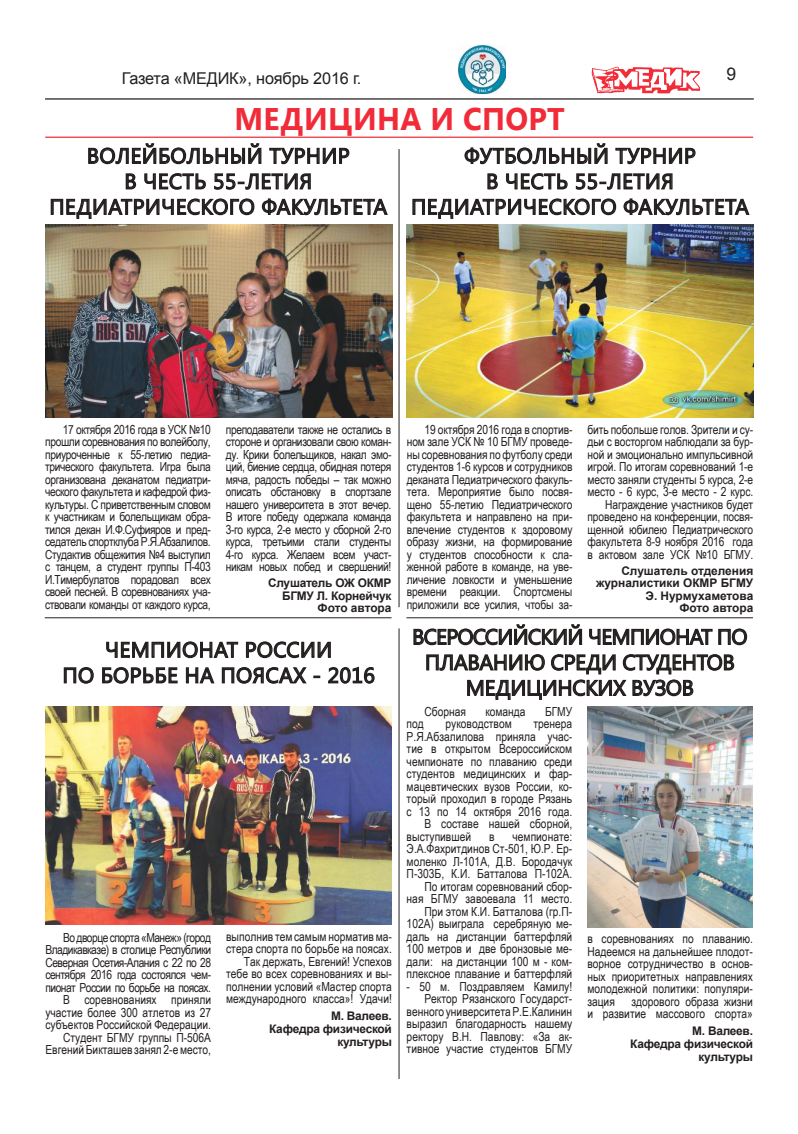
<style>
.page{position:relative;width:798px;height:1134px;background:#fff}
.page>*{position:absolute;margin:0;border:0;box-sizing:border-box;transform-origin:0 0}
.t1{font:700 31.25px "Segoe UI";letter-spacing:.01em;color:#f12c38;scale:.96 1}
.t2{font:21.25px/25.5px "Segoe UI";letter-spacing:.02em;color:#241f1f;text-align:center}
.t3{font:21.25px/25.5px "Segoe UI";letter-spacing:-.01em;color:#241f1f;text-align:center}
.t4{font:17.5px "Arial";color:#241f1f}
.t5{font:16.25px "Arial";letter-spacing:-.01em;color:#241f1f}
.t6{font:12.5px/12.5px "Arial Narrow";color:#241f1f;text-align:right}
.t7{font:12.5px/12.5px "Arial Narrow";letter-spacing:-.04em;color:#241f1f;text-align:right}
.t8{font:700 11.88px/13.1px "Arial";letter-spacing:-.02em;color:#241f1f;text-align:right}
.t9{font:700 11.88px/12.5px "Arial";color:#241f1f;text-align:right}
</style>
<div class="page">
<hr style="left:45px;top:137px;width:707px;height:1px;background:#f12c38">
<svg style="left:591px;top:66px;width:108px;height:28px"></svg>
<hr style="left:45px;top:98px;width:708px;height:2px;background:#241f1f">
<img style="left:458px;top:46px;width:47px;height:47px">
<svg style="left:63px;top:667px;width:31px;height:17px"></svg>
<svg style="left:102px;top:641px;width:273px;height:43px"></svg>
<hr style="left:398px;top:628px;width:1px;height:451px;background:#241f1f">
<svg style="left:412px;top:618px;width:335px;height:82px"></svg>
<hr style="left:45px;top:617px;width:346px;height:1px;background:#241f1f">
<hr style="left:406px;top:617px;width:346px;height:1px;background:#241f1f">
<svg style="left:412px;top:143px;width:338px;height:76px"></svg>
<hr style="left:398px;top:149px;width:1px;height:458px;background:#241f1f">
<svg style="left:50px;top:143px;width:338px;height:76px"></svg>
<img style="left:406px;top:225px;width:347px;height:192px">
<img style="left:45px;top:225px;width:347px;height:192px">
<img style="left:46px;top:706px;width:346px;height:219px">
<img style="left:587px;top:706px;width:165px;height:221px">
<h3 class="t5" style="left:122px;top:67px;width:241px">Газета «МЕДИК», ноябрь 2016 г.</h3>
<h3 class="t4" style="left:726px;top:62px;width:11px">9</h3>
<h1 class="t1" style="left:234px;top:97px;width:345px">МЕДИЦИНА И СПОРТ</h1>
<h2 class="t2" style="left:49px;top:142px;width:339px">ВОЛЕЙБОЛЬНЫЙ ТУРНИР<br>В ЧЕСТЬ 55-ЛЕТИЯ<br>ПЕДИАТРИЧЕСКОГО ФАКУЛЬТЕТА</h2>
<h2 class="t2" style="left:411px;top:142px;width:339px">ФУТБОЛЬНЫЙ ТУРНИР<br>В ЧЕСТЬ 55-ЛЕТИЯ<br>ПЕДИАТРИЧЕСКОГО ФАКУЛЬТЕТА</h2>
<p class="t6" style="left:45px;top:422px;width:167px;text-align:justify;text-indent:18px">17 октября 2016 года в УСК №10 прошли соревнования по волейболу, приуроченные к 55-летию педиа&shy;трического факультета. Игра была организована деканатом педиатри&shy;ческого факультета и кафедрой физ&shy;культуры. С приветственным словом к участникам и болельщикам обра&shy;тился декан И.Ф.Суфияров и пред&shy;седатель спортклуба Р.Я.Абзалилов.<br>Студактив общежития №4 выступил с танцем, а студент группы П-403<br>И.Тимербулатов порадовал всех своей песней. В соревнованиях уча&shy;ствовали команды от каждого курса,</p>
<p class="t6" style="left:226px;top:422px;width:167px;text-align:justify">преподаватели также не остались в стороне и организовали свою коман&shy;ду. Крики болельщиков, накал эмо&shy;ций, биение сердца, обидная потеря мяча, радость победы – так можно описать обстановку в спортзале нашего университета в этот вечер.<br>В итоге победу одержала команда 3-го курса, 2-е место у сборной 2-го курса, третьими стали студенты 4-го курса. Желаем всем участ&shy;никам новых побед и свершений!</p>
<p class="t8" style="left:268px;top:577px;width:125px;line-height:12.5px">Слушатель ОЖ ОКМР<br>БГМУ Л. Корнейчук<br>Фото автора</p>
<h2 class="t2" style="left:62px;top:636px;width:314px">ЧЕМПИОНАТ РОССИИ<br>ПО БОРЬБЕ НА ПОЯСАХ - 2016</h2>
<p class="t7" style="left:45px;top:931px;width:167px">Во дворце спорта «Манеж» (город<br>Владикавказе) в столице Республики<br>Северная Осетия-Алания с 22 по 28 сентября 2016 года состоялся чем&shy;пионат России по борьбе на поясах.<br>В соревнованиях приняли участие более 300 атлетов из 27 субъектов Российской Федерации.<br>Студент БГМУ группы П-506А<br>Евгений Бикташев занял 2-е место,</p>
<p class="t6" style="left:226px;top:930px;width:167px">выполнив тем самым норматив ма&shy;стера спорта по борьбе на поясах.<br>Так держать, Евгений! Успехов тебе во всех соревнованиях и вы&shy;полнении условий «Мастер спорта международного класса»! Удачи!</p>
<p class="t8" style="left:269px;top:1010px;width:124px">М. Валеев.<br>Кафедра физической культуры</p>
<p class="t6" style="left:406px;top:422px;width:167px;text-align:justify;text-indent:18px">19 октября 2016 года в спортив&shy;ном зале УСК № 10 БГМУ проведе&shy;ны соревнования по футболу среди студентов 1-6 курсов и сотрудников деканата Педиатрического факуль&shy;тета. Мероприятие было посвя&shy;щено 55-летию Педиатрического факультета и направлено на при&shy;влечение студентов к здоровому образу жизни, на формирование у студентов способности к сла&shy;женной работе в команде, на уве&shy;личение ловкости и уменьшение времени реакции. Спортсмены приложили все усилия, чтобы за-</p>
<p class="t6" style="left:587px;top:422px;width:167px">бить побольше голов. Зрители и су&shy;дьи с восторгом наблюдали за бур&shy;ной и эмоционально импульсивной игрой. По итогам соревнований 1-е место заняли студенты 5 курса, 2-е место - 6 курс, 3-е место - 2 курс.<br>Награждение участников будет проведено на конференции, посвя&shy;щенной юбилею Педиатрического факультета 8-9 ноября 2016 года в актовом зале УСК №10 БГМУ.</p>
<p class="t9" style="left:595px;top:565px;width:159px">Слушатель отделения журналистики ОКМР БГМУ<br>Э. Нурмухаметова<br>Фото автора</p>
<h2 class="t3" style="left:412px;top:623px;width:337px">ВСЕРОССИЙСКИЙ ЧЕМПИОНАТ ПО<br>ПЛАВАНИЮ СРЕДИ СТУДЕНТОВ<br>МЕДИЦИНСКИХ ВУЗОВ</h2>
<p class="t6" style="left:424px;top:704px;width:43px">Сборная</p>
<p class="t6" style="left:485px;top:704px;width:42px">команда</p>
<p class="t6" style="left:545px;top:704px;width:29px">БГМУ</p>
<p class="t6" style="left:406px;top:717px;width:19px">под</p>
<p class="t6" style="left:445px;top:717px;width:68px">руководством</p>
<p class="t6" style="left:533px;top:717px;width:40px">тренера</p>
<p class="t6" style="left:406px;top:729px;width:167px">Р.Я.Абзалилова приняла учас-</p>
<p class="t6" style="left:406px;top:742px;width:167px">тие в открытом Всероссийском</p>
<p class="t6" style="left:406px;top:754px;width:167px">чемпионате по плаванию среди</p>
<p class="t6" style="left:406px;top:767px;width:167px">студентов медицинских и фар-</p>
<p class="t6" style="left:406px;top:779px;width:167px">мацевтических вузов России, ко-</p>
<p class="t6" style="left:406px;top:792px;width:167px">торый проходил в городе Рязань</p>
<p class="t6" style="left:406px;top:804px;width:167px">с 13 по 14 октября 2016 года.</p>
<p class="t6" style="left:424px;top:817px;width:149px">В составе нашей сборной,</p>
<p class="t6" style="left:406px;top:829px;width:66px">выступившей</p>
<p class="t6" style="left:489px;top:829px;width:7px">в</p>
<p class="t6" style="left:406px;top:829px;width:167px">чемпионате:<br>Э.А.Фахритдинов Ст-501, Ю.Р. Ер&shy;моленко Л-101А, Д.В. Бородачук<br>П-303Б, К.И. Батталова П-102А.<br>По итогам соревнований сбор&shy;ная БГМУ завоевала 11 место.<br>При этом К.И. Батталова (гр.П-<br>102А) выиграла серебряную ме&shy;даль на дистанции баттерфляй<br>100 метров и две бронзовые ме&shy;дали: на дистанции 100 м - ком&shy;плексное плавание и баттерфляй</p>
<p class="t6" style="left:406px;top:979px;width:167px">- 50 м. Поздравляем Камилу!<br>Ректор Рязанского Государст&shy;венного университета Р.Е.Калинин выразил благодарность нашему ректору В.Н. Павлову: «За ак&shy;тивное участие студентов БГМУ</p>
<p class="t6" style="left:587px;top:932px;width:167px;text-align:justify">в соревнованиях по плаванию.<br>Надеемся на дальнейшее плодот&shy;ворное сотрудничество в основ&shy;ных приоритетных направлениях молодежной политики: популяри&shy;зация</p>
<p class="t6" style="left:587px;top:995px;width:167px">здорового образа жизни<br>и развитие массового спорта»</p>
<p class="t8" style="left:630px;top:1025px;width:124px">М. Валеев.<br>Кафедра физической культуры</p>
</div>
